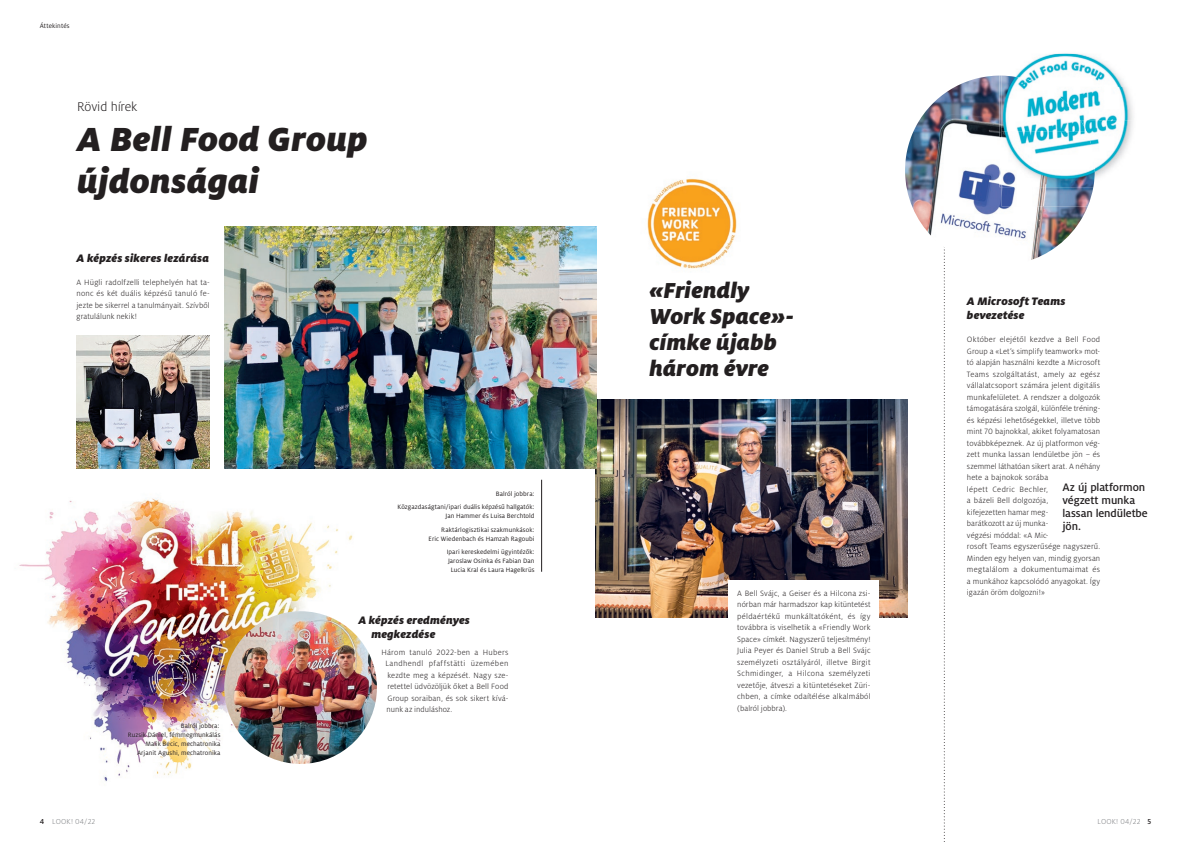
<style>
.page{position:relative;width:1191px;height:842px;background:#fff}
.page>*{position:absolute;margin:0;border:0;box-sizing:border-box;transform-origin:0 0}
.t1{font:italic 900 37px/42px "Milo Pro";letter-spacing:.005em;color:#231f20}
.t2{font:italic 900 24px/26px "Milo Pro";letter-spacing:.01em;color:#231f20}
.t3{font:300 14px "Milo Pro";letter-spacing:-.01em;color:#231f20}
.t4{font:italic 900 12px/14px "Milo Pro";letter-spacing:.01em;color:#231f20}
.t5{font:500 12px/13px "Milo Pro";letter-spacing:-.005em;color:#231f20}
.t6{font:300 8.5px/11.5px "Milo Pro";letter-spacing:.01em;color:#231f20;text-align:justify}
.t7{font:300 8px "Milo Pro";letter-spacing:.03em;color:#808285}
.t8{font:7px/9px "Milo Pro";letter-spacing:.01em;color:#231f20;text-align:right}
.s1{font-weight:500;color:#231f20}
</style>
<div class="page">
<img style="left:19px;top:498px;width:358px;height:284px">
<svg style="left:943px;top:213px;width:2px;height:629px"></svg>
<img style="left:914px;top:76px;width:85px;height:54px">
<img style="left:595px;top:399px;width:312px;height:218px">
<img style="left:224px;top:227px;width:372px;height:241px">
<img style="left:999px;top:76px;width:2px;height:111px">
<img style="left:1001px;top:131px;width:93px;height:75px">
<img style="left:1001px;top:54px;width:125px;height:33px">
<img style="left:1086px;top:87px;width:47px;height:33px">
<img style="left:1080px;top:120px;width:53px;height:67px">
<img style="left:1001px;top:76px;width:85px;height:55px">
<img style="left:224px;top:611px;width:153px;height:153px;border-radius:76px">
<img style="left:77px;top:335px;width:133px;height:133px">
<img style="left:647px;top:178px;width:90px;height:91px">
<div style="left:729px;top:580px;width:150px;height:141px;background:#fff"></div>
<img style="left:123px;top:717px;width:102px;height:44px">
<hr style="left:541px;top:480px;width:1px;height:92px;background:#231f20">
<p class="t8" style="left:40px;top:22px;width:31px">Áttekintés</p>
<h3 class="t3" style="left:77px;top:99px;width:62px">Rövid hírek</h3>
<h1 class="t1" style="left:77px;top:118px;width:292px">A Bell Food Group újdonságai</h1>
<h3 class="t4" style="left:77px;top:251px;width:134px">A képzés sikeres lezárása</h3>
<p class="t6" style="left:77px;top:276px;width:135px">A Hügli radolfzelli telephelyén hat ta&shy;nonc és két duális képzésű tanuló fe&shy;jezte be sikerrel a tanulmányait. Szívből gratulálunk nekik!</p>
<p class="t8" style="left:128px;top:721px;width:94px">Balról jobbra:<br>Ruzsik Dániel, fémmegmunkálás<br>Malik Becic, mechatronika<br>Arjanit Agushi, mechatronika</p>
<p class="t8" style="left:397px;top:487px;width:139px;line-height:13.3px">Balról jobbra:<br>Közgazdaságtani/ipari duális képzésű hallgatók:</p>
<p class="t8" style="left:441px;top:510px;width:95px;line-height:13.3px">Jan Hammer és Luisa Berchtold<br>Raktárlogisztikai szakmunkások:</p>
<p class="t8" style="left:429px;top:532px;width:107px;line-height:13.3px">Eric Wiedenbach és Hamzah Ragoubi<br>Ipari kereskedelmi ügyintézők:</p>
<p class="t8" style="left:448px;top:556px;width:88px;text-align:center">Jaroslaw Osinka és Fabian Dan<br>Lucia Kral és Laura Hagelkrüs</p>
<h3 class="t4" style="left:371px;top:613px;width:100px;text-indent:-13px">A képzés eredményes megkezdése</h3>
<p class="t6" style="left:385px;top:646px;width:125px;text-indent:-4px">Három tanuló 2022-ben a Hubers Landhendl pfaffstätti üzemében kezdte meg a képzését. Nagy sze&shy;retettel üdvözöljük őket a Bell Food Group soraiban, és sok sikert kívá&shy;nunk az induláshoz.</p>
<h2 class="t2" style="left:649px;top:277px;width:146px">«Friendly<br>Work Space»- címke újabb három évre</h2>
<h3 class="t4" style="left:967px;top:294px;width:100px">A Microsoft Teams bevezetése</h3>
<p class="t6" style="left:967px;top:334px;width:135px;text-align:left">Október elejétől kezdve a Bell Food Group a «Letʼs simplify teamwork» mot&shy;tó alapján használni kezdte a Microsoft Teams szolgáltatást, amely az egész vállalatcsoport számára jelent digitális munkafelületet. A rendszer a dolgozók támogatására szolgál, különféle tréning&shy;és képzési lehetőségekkel, illetve több mint 70 bajnokkal, akiket folyamatosan továbbképeznek. Az új platformon vég&shy;zett munka lassan lendületbe jön – és szemmel láthatóan sikert arat. A néhány hete a bajnokok sorába<br>lépett Cedric Bechler,<br>a bázeli Bell dolgozója,<br>kifejezetten hamar meg-<br>barátkozott az új munka-<br>végzési móddal: «A Mic-<br>rosoft Teams egyszerűsége nagyszerű.<br>Minden egy helyen van, mindig gyorsan megtalálom a dokumentumaimat és a munkához kapcsolódó anyagokat. Így</p>
<h3 class="t5" style="left:1062px;top:481px;width:87px">Az új platformon végzett munka lassan lendületbe jön.</h3>
<p class="t6" style="left:737px;top:587px;width:135px">A Bell Svájc, a Geiser és a Hilcona zsi-</p>
<p class="t6" style="left:967px;top:587px;width:79px">igazán öröm dolgozni!»</p>
<p class="t6" style="left:737px;top:599px;width:135px">nórban már harmadszor kap kitüntetést példaértékű munkáltatóként, és így továbbra is viselhetik a «Friendly Work Space» címkét. Nagyszerű teljesítmény!<br>Julia Peyer és Daniel Strub a Bell Svájc személyzeti osztályáról, illetve Birgit Schmidinger, a Hilcona személyzeti vezetője, átveszi a kitüntetéseket Züri&shy;chben, a címke odaítélése alkalmából (balról jobbra).</p>
<p class="t7" style="left:40px;top:817px;width:57px"><span class="s1">4</span> LOOK! 04/22</p>
<p class="t7" style="left:1097px;top:817px;width:55px">LOOK! 04/22 <span class="s1">5</span></p>
</div>
